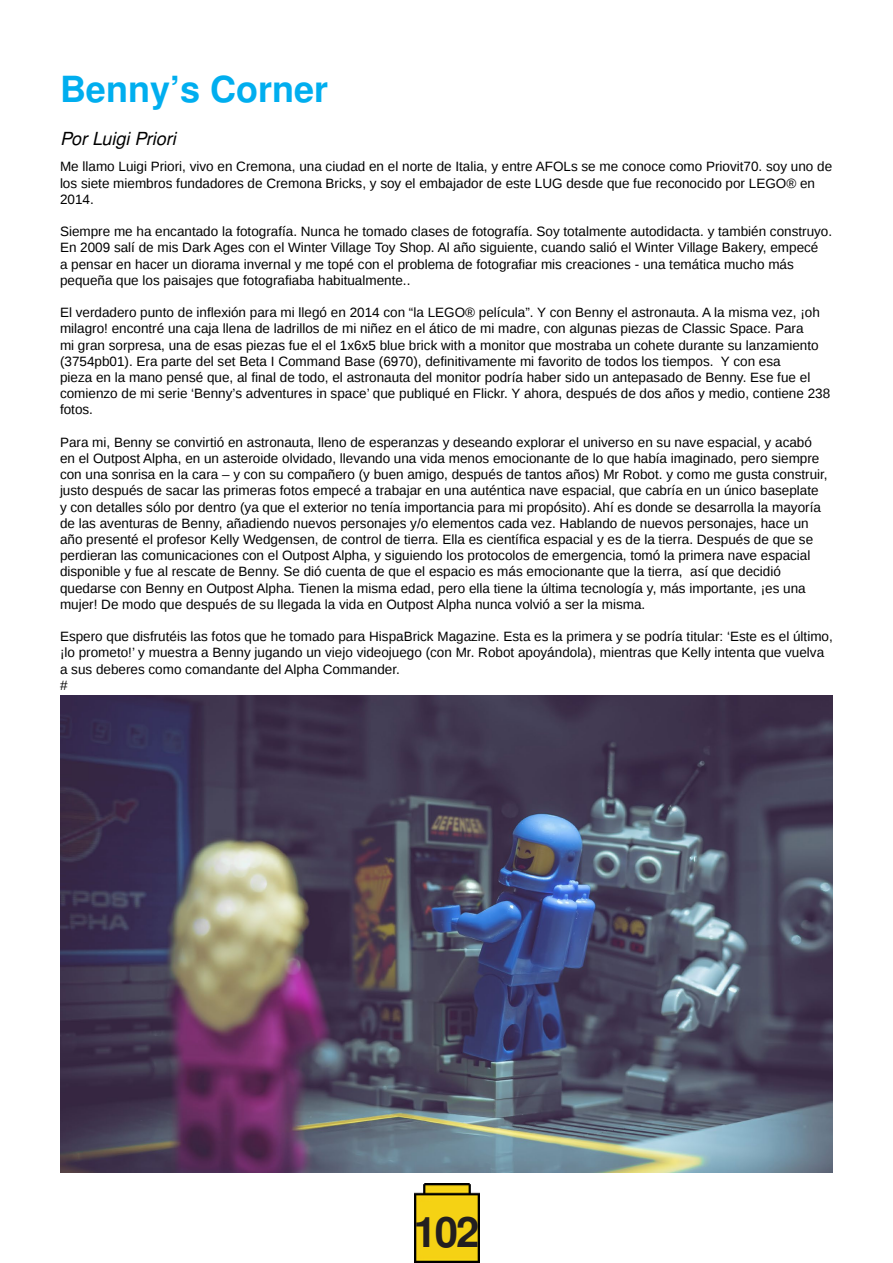
<style>
.page{position:relative;width:893px;height:1263px;background:#fff}
.page>*{position:absolute;margin:0;border:0;box-sizing:border-box;transform-origin:0 0}
.t1{font:700 42px "Free Sans";color:#231f20}
.t2{font:700 36px "Free Sans";color:#00aeef}
.t3{font:italic 18px "Free Sans";color:#000}
.t4{font:13.5px/16.2px "Liberation Sans";color:#000}
</style>
<div class="page">
<img style="left:60px;top:696px;width:773px;height:477px">
<img style="left:414px;top:1183px;width:66px;height:80px">
<h2 class="t2" style="left:60px;top:60px;width:270px">Benny’s Corner</h2>
<h3 class="t3" style="left:60px;top:127px;width:117px">Por Luigi Priori</h3>
<p class="t4" style="left:60px;top:159px;width:774px">Me llamo Luigi Priori, vivo en Cremona, una ciudad en el norte de Italia, y entre AFOLs se me conoce como Priovit70. soy uno de los siete miembros fundadores de Cremona Bricks, y soy el embajador de este LUG desde que fue reconocido por LEGO® en<br>2014.</p>
<p class="t4" style="left:60px;top:223px;width:774px">Siempre me ha encantado la fotografía. Nunca he tomado clases de fotografía. Soy totalmente autodidacta. y también construyo.<br>En 2009 salí de mis Dark Ages con el Winter Village Toy Shop. Al año siguiente, cuando salió el Winter Village Bakery, empecé<br>a pensar en hacer un diorama invernal y me topé con el problema de fotografiar mis creaciones - una temática mucho más pequeña que los paisajes que fotografiaba habitualmente..</p>
<p class="t4" style="left:60px;top:304px;width:772px">El verdadero punto de inflexión para mi llegó en 2014 con “la LEGO® película”. Y con Benny el astronauta. A la misma vez, ¡oh milagro! encontré una caja llena de ladrillos de mi niñez en el ático de mi madre, con algunas piezas de Classic Space. Para<br>mi gran sorpresa, una de esas piezas fue el el 1x6x5 blue brick with a monitor que mostraba un cohete durante su lanzamiento (3754pb01). Era parte del set Beta I Command Base (6970), definitivamente mi favorito de todos los tiempos. Y con esa<br>pieza en la mano pensé que, al final de todo, el astronauta del monitor podría haber sido un antepasado de Benny. Ese fue el comienzo de mi serie ‘Benny’s adventures in space’ que publiqué en Flickr. Y ahora, después de dos años y medio, contiene 238 fotos.</p>
<p class="t4" style="left:60px;top:434px;width:769px">Para mi, Benny se convirtió en astronauta, lleno de esperanzas y deseando explorar el universo en su nave espacial, y acabó en el Outpost Alpha, en un asteroide olvidado, llevando una vida menos emocionante de lo que había imaginado, pero siempre con una sonrisa en la cara – y con su compañero (y buen amigo, después de tantos años) Mr Robot. y como me gusta construir, justo después de sacar las primeras fotos empecé a trabajar en una auténtica nave espacial, que cabría en un único baseplate y con detalles sólo por dentro (ya que el exterior no tenía importancia para mi propósito). Ahí es donde se desarrolla la mayoría de las aventuras de Benny, añadiendo nuevos personajes y/o elementos cada vez. Hablando de nuevos personajes, hace un año presenté el profesor Kelly Wedgensen, de control de tierra. Ella es científica espacial y es de la tierra. Después de que se perdieran las comunicaciones con el Outpost Alpha, y siguiendo los protocolos de emergencia, tomó la primera nave espacial disponible y fue al rescate de Benny. Se dió cuenta de que el espacio es más emocionante que la tierra, así que decidió quedarse con Benny en Outpost Alpha. Tienen la misma edad, pero ella tiene la última tecnología y, más importante, ¡es una mujer! De modo que después de su llegada la vida en Outpost Alpha nunca volvió a ser la misma.</p>
<p class="t4" style="left:60px;top:628px;width:774px">Espero que disfrutéis las fotos que he tomado para HispaBrick Magazine. Esta es la primera y se podría titular: ‘Este es el último, ¡lo prometo!’ y muestra a Benny jugando un viejo videojuego (con Mr. Robot apoyándola), mientras que Kelly intenta que vuelva a sus deberes como comandante del Alpha Commander.<br>#</p>
<h1 class="t1" style="left:413px;top:1199px;width:68px">102</h1>
</div>
